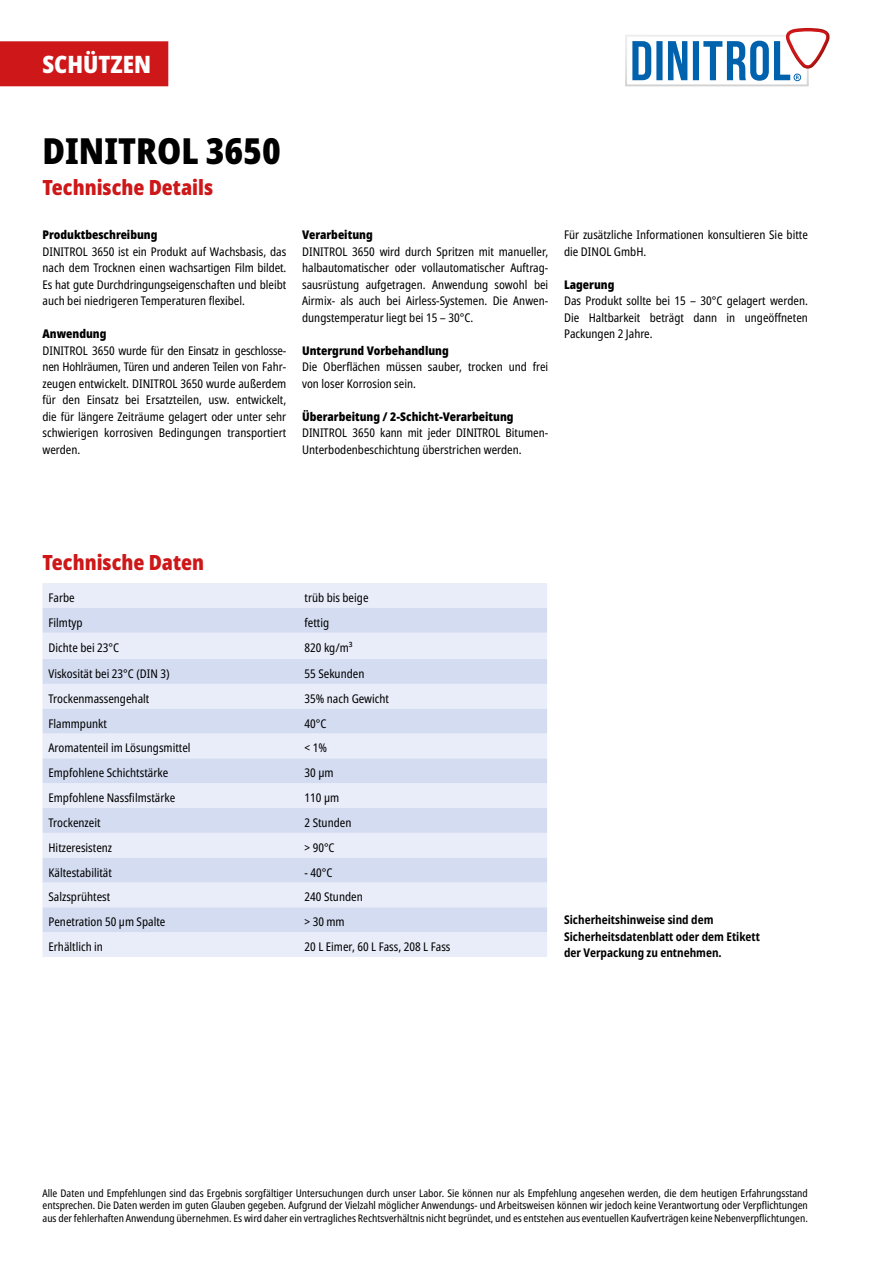
<style>
.page{position:relative;width:893px;height:1263px;background:#fff}
.page>*{position:absolute;margin:0;border:0;box-sizing:border-box;transform-origin:0 0}
.t1{font:900 condensed 36px "Noto Sans";color:#000}
.t2{font:900 condensed 24px "Noto Sans";color:#fff}
.t3{font:900 condensed 21px "Noto Sans";color:#cd1719}
.t4{font:condensed 12px/16.5px "Noto Sans";color:#000;text-align:justify}
.t5{font:900 condensed 12px "Noto Sans";color:#000}
.t6{font:700 condensed 12px/16.5px "Noto Sans";color:#000}
.t7{font:condensed 10.5px/12.6px "Noto Sans";color:#000;text-align:justify}
</style>
<div class="page">
<div style="left:0;top:41px;width:168px;height:45px;background:#cd1719"></div>
<div style="left:625px;top:35px;width:184px;height:51px;background:#e6e6e6"></div>
<div style="left:627px;top:37px;width:180px;height:47px;background:#fff"></div>
<svg style="left:632px;top:28px;width:198px;height:53px"></svg>
<div style="left:43px;top:583px;width:504px;height:374px;background:#e9edf9"></div>
<svg style="left:43px;top:608px;width:504px;height:324px;background:#dde3f4"></svg>
<h2 class="t2" style="left:43px;top:46px;width:110px">SCHÜTZEN</h2>
<h1 class="t1" style="left:43px;top:124px;width:240px">DINITROL 3650</h1>
<h3 class="t3" style="left:43px;top:172px;width:172px">Technische Details</h3>
<p class="t5" style="left:43px;top:226px;width:116px">Produktbeschreibung</p>
<p class="t4" style="left:43px;top:243px;width:245px">DINITROL 3650 ist ein Produkt auf Wachsbasis, das nach dem Trocknen einen wachsartigen Film bildet.<br>Es hat gute Durchdringungseigenschaften und bleibt auch bei niedrigeren Temperaturen flexibel.</p>
<p class="t5" style="left:43px;top:325px;width:66px">Anwendung</p>
<p class="t4" style="left:43px;top:342px;width:245px">DINITROL 3650 wurde für den Einsatz in geschlosse&shy;nen Hohlräumen, Türen und anderen Teilen von Fahr&shy;zeugen entwickelt. DINITROL 3650 wurde außerdem für den Einsatz bei Ersatzteilen, usw. entwickelt, die für längere Zeiträume gelagert oder unter sehr schwierigen korrosiven Bedingungen transportiert werden.</p>
<p class="t5" style="left:302px;top:226px;width:72px">Verarbeitung</p>
<p class="t4" style="left:302px;top:243px;width:248px">DINITROL 3650 wird durch Spritzen mit manueller, halbautomatischer oder vollautomatischer Auftrag&shy;sausrüstung aufgetragen. Anwendung sowohl bei Airmix- als auch bei Airless-Systemen. Die Anwen&shy;dungstemperatur liegt bei 15 – 30°C.</p>
<p class="t5" style="left:302px;top:341px;width:148px">Untergrund Vorbehandlung</p>
<p class="t4" style="left:302px;top:359px;width:248px">Die Oberflächen müssen sauber, trocken und frei von loser Korrosion sein.</p>
<p class="t5" style="left:302px;top:407px;width:213px">Überarbeitung / 2-Schicht-Verarbeitung</p>
<p class="t4" style="left:302px;top:425px;width:248px">DINITROL 3650 kann mit jeder DINITROL Bitumen-<br>Unterbodenbeschichtung überstrichen werden.</p>
<p class="t4" style="left:564px;top:227px;width:245px">Für zusätzliche Informationen konsultieren Sie bitte die DINOL GmbH.</p>
<p class="t5" style="left:564px;top:275px;width:52px">Lagerung</p>
<p class="t4" style="left:564px;top:293px;width:245px">Das Produkt sollte bei 15 – 30°C gelagert werden.<br>Die Haltbarkeit beträgt dann in ungeöffneten Packungen 2 Jahre.</p>
<h3 class="t3" style="left:43px;top:547px;width:163px">Technische Daten</h3>
<p class="t4" style="left:49px;top:590px;width:28px">Farbe</p>
<p class="t4" style="left:304px;top:590px;width:66px">trüb bis beige</p>
<p class="t4" style="left:49px;top:614px;width:36px">Filmtyp</p>
<p class="t4" style="left:304px;top:614px;width:26px">fettig</p>
<p class="t4" style="left:49px;top:639px;width:72px">Dichte bei 23°C</p>
<p class="t4" style="left:304px;top:639px;width:50px">820 kg/m³</p>
<p class="t4" style="left:49px;top:665px;width:123px">Viskosität bei 23°C (DIN 3)</p>
<p class="t4" style="left:304px;top:665px;width:61px">55 Sekunden</p>
<p class="t4" style="left:49px;top:690px;width:102px">Trockenmassengehalt</p>
<p class="t4" style="left:304px;top:690px;width:86px">35% nach Gewicht</p>
<p class="t4" style="left:49px;top:715px;width:60px">Flammpunkt</p>
<p class="t4" style="left:304px;top:715px;width:23px">40°C</p>
<p class="t4" style="left:49px;top:740px;width:144px">Aromatenteil im Lösungsmittel</p>
<p class="t4" style="left:304px;top:740px;width:24px">&lt; 1%</p>
<p class="t4" style="left:49px;top:765px;width:121px">Empfohlene Schichtstärke</p>
<p class="t4" style="left:304px;top:765px;width:31px">30 µm</p>
<p class="t4" style="left:49px;top:790px;width:128px">Empfohlene Nassfilmstärke</p>
<p class="t4" style="left:304px;top:790px;width:36px">110 µm</p>
<p class="t4" style="left:49px;top:814px;width:54px">Trockenzeit</p>
<p class="t4" style="left:304px;top:814px;width:48px">2 Stunden</p>
<p class="t4" style="left:49px;top:839px;width:65px">Hitzeresistenz</p>
<p class="t4" style="left:304px;top:839px;width:32px">&gt; 90°C</p>
<p class="t4" style="left:49px;top:864px;width:65px">Kältestabilität</p>
<p class="t4" style="left:304px;top:864px;width:29px">- 40°C</p>
<p class="t4" style="left:49px;top:889px;width:63px">Salzsprühtest</p>
<p class="t4" style="left:304px;top:889px;width:60px">240 Stunden</p>
<p class="t4" style="left:49px;top:914px;width:118px">Penetration 50 µm Spalte</p>
<p class="t4" style="left:304px;top:914px;width:42px">&gt; 30 mm</p>
<p class="t4" style="left:49px;top:939px;width:56px">Erhältlich in</p>
<p class="t4" style="left:304px;top:939px;width:147px">20 L Eimer, 60 L Fass, 208 L Fass</p>
<p class="t6" style="left:564px;top:912px;width:197px">Sicherheitshinweise sind dem<br>Sicherheitsdatenblatt oder dem Etikett der Verpackung zu entnehmen.</p>
<p class="t7" style="left:43px;top:1187px;width:767px">Alle Daten und Empfehlungen sind das Ergebnis sorgfältiger Untersuchungen durch unser Labor. Sie können nur als Empfehlung angesehen werden, die dem heutigen Erfahrungsstand entsprechen. Die Daten werden im guten Glauben gegeben. Aufgrund der Vielzahl möglicher Anwendungs- und Arbeitsweisen können wir jedoch keine Verantwortung oder Verpflichtungen aus der fehlerhaften Anwendung übernehmen. Es wird daher ein vertragliches Rechtsverhältnis nicht begründet, und es entstehen aus eventuellen Kaufverträgen keine Nebenverpflichtungen.</p>
</div>
